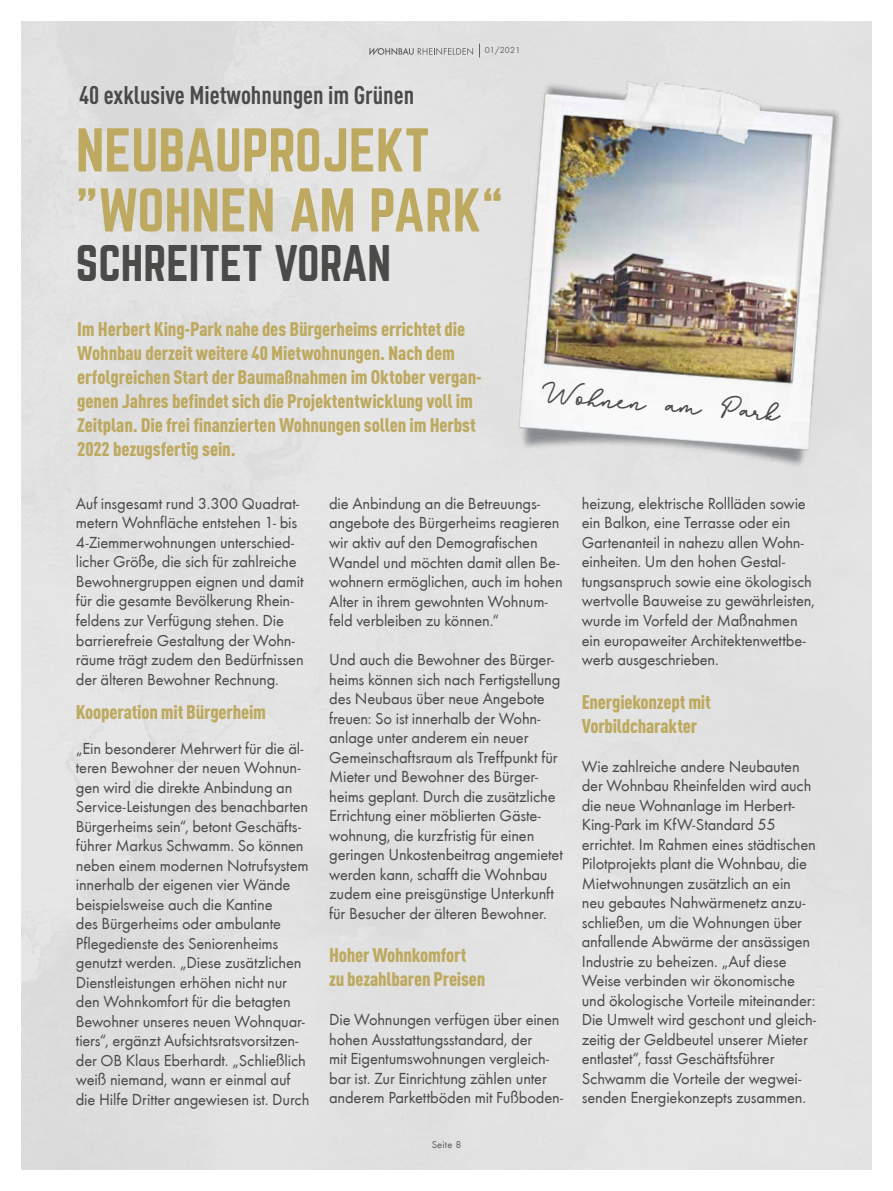
<style>
.page{position:relative;width:893px;height:1191px;background:#fff}
.page>*{position:absolute;margin:0;border:0;box-sizing:border-box;transform-origin:0 0}
.t1{font:54px/60px "Norwester";color:#bea960}
.t2{font:45px "Norwester";color:#4a4a49}
.t3{font:27.45px "Bathilda";color:#4a4a49}
.t4{font:700 condensed 25.2px "DIN Pro";color:#4a4a49}
.t5{font:900 condensed 19.5px/24px "DIN Pro";letter-spacing:-.01em;color:#bea960}
.t6{font:16.5px/19.5px "Futura T";letter-spacing:-.01em;color:#4a4a49}
.t7{font:10.5px "Futura T";letter-spacing:.02em;color:#4a4a49}
.t8{font:9.15px "Futura Boo";letter-spacing:.02em;color:#4a4a49}
</style>
<div class="page">
<div style="left:21px;top:21px;width:851px;height:1148px;background:#e2e2e2"></div>
<img style="left:512px;top:73px;width:333px;height:401px">
<p class="t8" style="left:485px;top:45px;width:37px">01/2021</p>
<h3 class="t4" style="left:79px;top:76px;width:337px">40 exklusive Mietwohnungen im Grünen</h3>
<h1 class="t1" style="left:76px;top:122px;width:429px">NEUBAUPROJEKT "WOHNEN AM PARK“</h1>
<h2 class="t2" style="left:76px;top:242px;width:317px">SCHREITET VORAN</h2>
<p class="t5" style="left:77px;top:315px;width:406px">Im Herbert King-Park nahe des Bürgerheims errichtet die Wohnbau derzeit weitere 40 Mietwohnungen. Nach dem erfolgreichen Start der Baumaßnahmen im Oktober vergan&shy;genen Jahres befindet sich die Projektentwicklung voll im Zeitplan. Die frei finanzierten Wohnungen sollen im Herbst 2022 bezugsfertig sein.</p>
<h3 class="t3" style="left:543px;top:375px;width:240px;rotate:4deg">Wohnen am Park</h3>
<p class="t6" style="left:76px;top:494px;width:229px">Auf insgesamt rund 3.300 Quadrat&shy;metern Wohnfläche entstehen 1- bis 4-Ziemmerwohnungen unterschied&shy;licher Größe, die sich für zahlreiche Bewohnergruppen eignen und damit für die gesamte Bevölkerung Rhein&shy;feldens zur Verfügung stehen. Die barrierefreie Gestaltung der Wohn&shy;räume trägt zudem den Bedürfnissen der älteren Bewohner Rechnung.</p>
<p class="t5" style="left:76px;top:698px;width:192px">Kooperation mit Bürgerheim</p>
<p class="t6" style="left:76px;top:738px;width:235px">„Ein besonderer Mehrwert für die äl&shy;teren Bewohner der neuen Wohnun&shy;gen wird die direkte Anbindung an Service-Leistungen des benachbarten Bürgerheims sein“, betont Geschäfts&shy;führer Markus Schwamm. So können neben einem modernen Notrufsystem innerhalb der eigenen vier Wände beispielsweise auch die Kantine<br>des Bürgerheims oder ambulante Pflegedienste des Seniorenheims genutzt werden. „Diese zusätzlichen Dienstleistungen erhöhen nicht nur den Wohnkomfort für die betagten Bewohner unseres neuen Wohnquar&shy;tiers“, ergänzt Aufsichtsratsvorsitzen&shy;der OB Klaus Eberhardt. „Schließlich weiß niemand, wann er einmal auf die Hilfe Dritter angewiesen ist. Durch</p>
<p class="t6" style="left:329px;top:494px;width:235px">die Anbindung an die Betreuungs&shy;angebote des Bürgerheims reagieren wir aktiv auf den Demografischen Wandel und möchten damit allen Be&shy;wohnern ermöglichen, auch im hohen Alter in ihrem gewohnten Wohnum&shy;feld verbleiben zu können.“</p>
<p class="t6" style="left:329px;top:650px;width:235px">Und auch die Bewohner des Bürger&shy;heims können sich nach Fertigstellung des Neubaus über neue Angebote freuen: So ist innerhalb der Wohn&shy;anlage unter anderem ein neuer Gemeinschaftsraum als Treffpunkt für Mieter und Bewohner des Bürger&shy;heims geplant. Durch die zusätzliche Errichtung einer möblierten Gäste&shy;wohnung, die kurzfristig für einen geringen Unkostenbeitrag angemietet werden kann, schafft die Wohnbau zudem eine preisgünstige Unterkunft für Besucher der älteren Bewohner.</p>
<p class="t5" style="left:329px;top:941px;width:158px">Hoher Wohnkomfort zu bezahlbaren Preisen</p>
<p class="t6" style="left:329px;top:1010px;width:236px">Die Wohnungen verfügen über einen hohen Ausstattungsstandard, der<br>mit Eigentumswohnungen vergleich&shy;bar ist. Zur Einrichtung zählen unter anderem Parkettböden mit Fußboden-</p>
<p class="t7" style="left:432px;top:1138px;width:31px">Seite 8</p>
<p class="t6" style="left:582px;top:494px;width:235px">heizung, elektrische Rollläden sowie ein Balkon, eine Terrasse oder ein Gartenanteil in nahezu allen Wohn&shy;einheiten. Um den hohen Gestal&shy;tungsanspruch sowie eine ökologisch wertvolle Bauweise zu gewährleisten, wurde im Vorfeld der Maßnahmen ein europaweiter Architektenwettbe&shy;werb ausgeschrieben.</p>
<p class="t5" style="left:582px;top:687px;width:130px">Energiekonzept mit<br>Vorbildcharakter</p>
<p class="t6" style="left:582px;top:756px;width:236px">Wie zahlreiche andere Neubauten der Wohnbau Rheinfelden wird auch die neue Wohnanlage im Herbert-King-Park im KfW-Standard 55 errichtet. Im Rahmen eines städtischen Pilotprojekts plant die Wohnbau, die Mietwohnungen zusätzlich an ein neu gebautes Nahwärmenetz anzu&shy;schließen, um die Wohnungen über anfallende Abwärme der ansässigen Industrie zu beheizen. „Auf diese Weise verbinden wir ökonomische und ökologische Vorteile miteinander:<br>Die Umwelt wird geschont und gleich&shy;zeitig der Geldbeutel unserer Mieter entlastet“, fasst Geschäftsführer Schwamm die Vorteile der wegwei&shy;senden Energiekonzepts zusammen.</p>
</div>
